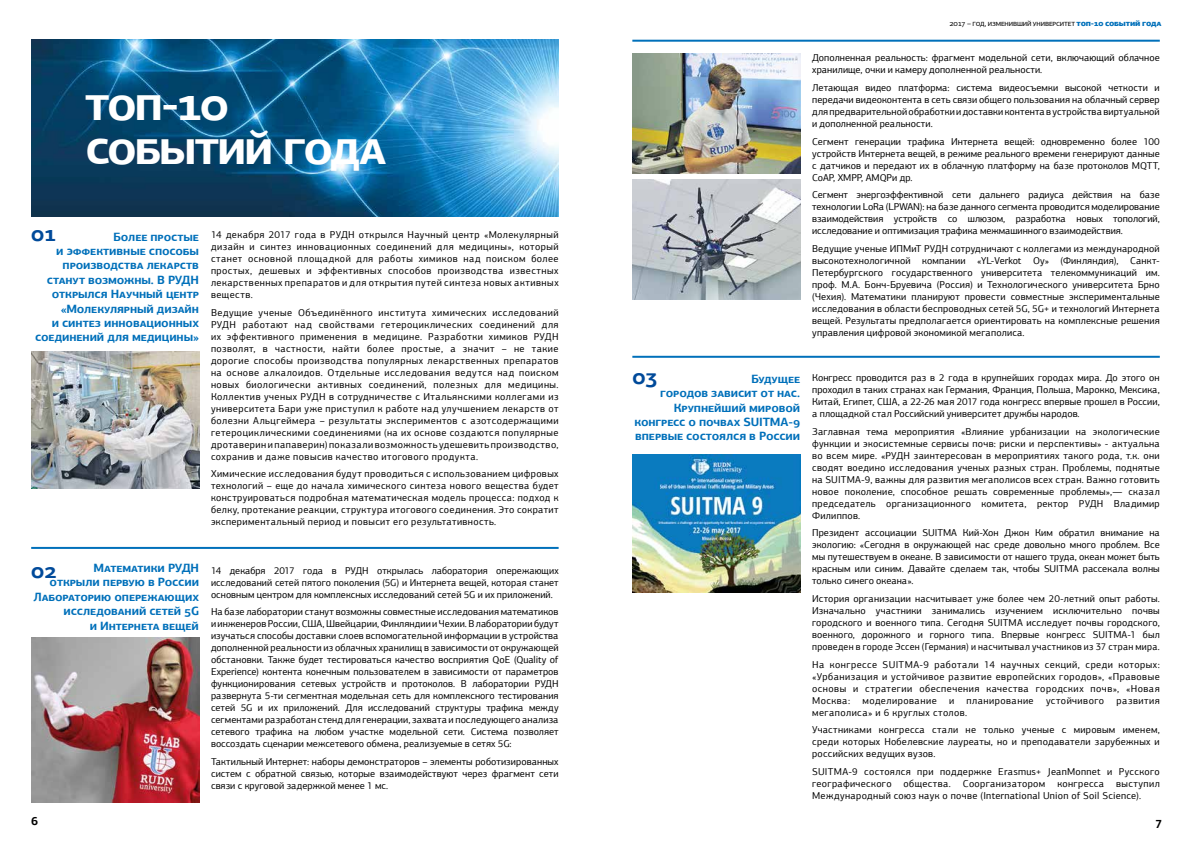
<style>
.page{position:relative;width:1191px;height:842px;background:#fff}
.page>*{position:absolute;margin:0;border:0;box-sizing:border-box;transform-origin:0 0}
.t1{font:700 48px/44px "PF Agora Sans Pro";letter-spacing:-.05em;color:#fff}
.t2{font:700 22px "PF Agora Sans Pro";color:#004a9a}
.t3{font:700 12px/14.4px "PF Agora Sans Pro";letter-spacing:-.01em;color:#0070ba;text-align:right}
.t4{font:700 12px "PF Agora Sans Pro";color:#000}
.t5{font:10px/12px "PF Agora Sans Pro";letter-spacing:.015em;color:#000;text-align:justify}
.t6{font:8px "PF Agora Sans Pro";letter-spacing:-.05em;color:#000}
.s1{font-weight:900;color:#0070ba}
</style>
<div class="page">
<img style="left:31px;top:40px;width:527px;height:177px">
<hr style="left:31px;top:547px;width:527px;height:2px;background:#0070ba">
<hr style="left:632px;top:356px;width:527px;height:2px;background:#0070ba">
<hr style="left:632px;top:40px;width:527px;height:2px;background:#0070ba">
<img style="left:31px;top:351px;width:168px;height:137px">
<img style="left:632px;top:455px;width:168px;height:137px">
<img style="left:31px;top:638px;width:168px;height:164px">
<img style="left:632px;top:54px;width:168px;height:120px">
<img style="left:632px;top:179px;width:168px;height:120px">
<h1 class="t1" style="left:85px;top:81px;width:303px">топ-10 событий года</h1>
<h2 class="t2" style="left:31px;top:220px;width:27px">01</h2>
<p class="t3" style="left:35px;top:229px;width:165px">Более простые<br>и эффективные способы производства лекарств станут возможны. В РУДН открылся Научный центр «Молекулярный дизайн<br>и синтез инновационных соединений для медицины»</p>
<p class="t5" style="left:211px;top:228px;width:349px">14 декабря 2017 года в РУДН открылся Научный центр «Молекулярный дизайн и синтез инновационных соединений для медицины», который станет основной площадкой для работы химиков над поиском более простых, дешевых и эффективных способов производства известных лекарственных препаратов и для открытия путей синтеза новых активных веществ.</p>
<p class="t5" style="left:211px;top:306px;width:349px">Ведущие ученые Объединённого института химических исследований РУДН работают над свойствами гетероциклических соединений для их эффективного применения в медицине. Разработки химиков РУДН позволят, в частности, найти более простые, а значит – не такие дорогие способы производства популярных лекарственных препаратов на основе алкалоидов. Отдельные исследования ведутся над поиском новых биологически активных соединений, полезных для медицины.<br>Коллектив ученых РУДН в сотрудничестве с Итальянскими коллегами из университета Бари уже приступил к работе над улучшением лекарств от болезни Альцгеймера – результаты экспериментов с азотсодержащими гетероциклическими соединениями (на их основе создаются популярные дротаверин и папаверин) показали возможность удешевить производство, сохранив и даже повысив качество итогового продукта.</p>
<p class="t5" style="left:211px;top:468px;width:349px">Химические исследования будут проводиться с использованием цифровых технологий – еще до начала химического синтеза нового вещества будет конструироваться подробная математическая модель процесса: подход к белку, протекание реакции, структура итогового соединения. Это сократит экспериментальный период и повысит его результативность.</p>
<p class="t3" style="left:33px;top:561px;width:167px">Математики РУДН<br>открыли первую в России<br>Лабораторию опережающих исследований сетей 5G<br>и Интернета вещей</p>
<h2 class="t2" style="left:31px;top:557px;width:27px">02</h2>
<p class="t4" style="left:31px;top:813px;width:9px">6</p>
<p class="t5" style="left:211px;top:564px;width:349px">14 декабря 2017 года в РУДН открылась лаборатория опережающих исследований сетей пятого поколения (5G) и Интернета вещей, которая станет основным центром для комплексных исследований сетей 5G и их приложений.</p>
<p class="t5" style="left:211px;top:606px;width:349px">На базе лаборатории станут возможны совместные исследования математиков и инженеров России, США, Швейцарии, Финляндии и Чехии. В лаборатории будут изучаться способы доставки слоев вспомогательной информации в устройства дополненной реальности из облачных хранилищ в зависимости от окружающей обстановки. Также будет тестироваться качество восприятия QoE (Quality of Experience) контента конечным пользователем в зависимости от параметров функционирования сетевых устройств и протоколов. В лаборатории РУДН развернута 5-ти сегментная модельная сеть для комплексного тестирования сетей 5G и их приложений. Для исследований структуры трафика между сегментами разработан стенд для генерации, захвата и последующего анализа сетевого трафика на любом участке модельной сети. Система позволяет воссоздать сценарии межсетевого обмена, реализуемые в сетях 5G:</p>
<p class="t5" style="left:211px;top:755px;width:349px">Тактильный Интернет: наборы демонстраторов – элементы роботизированных систем с обратной связью, которые взаимодействуют через фрагмент сети связи с круговой задержкой менее 1 мс.</p>
<p class="t6" style="left:949px;top:18px;width:213px">2017 – год, изменивший университет <span class="s1">топ-10 событий года</span></p>
<p class="t5" style="left:812px;top:52px;width:349px">Дополненная реальность: фрагмент модельной сети, включающий облачное хранилище, очки и камеру дополненной реальности.</p>
<p class="t5" style="left:812px;top:82px;width:349px">Летающая видео платформа: система видеосъемки высокой четкости и передачи видеоконтента в сеть связи общего пользования на облачный сервер для предварительной обработки и доставки контента в устройства виртуальной и дополненной реальности.</p>
<p class="t5" style="left:812px;top:135px;width:349px">Сегмент генерации трафика Интернета вещей: одновременно более 100 устройств Интернета вещей, в режиме реального времени генерируют данные с датчиков и передают их в облачную платформу на базе протоколов MQTT, CoAP, XMPP, AMQPи др.</p>
<p class="t5" style="left:812px;top:189px;width:349px">Сегмент энергоэффективной сети дальнего радиуса действия на базе технологии LoRa (LPWAN): на базе данного сегмента проводится моделирование взаимодействия устройств со шлюзом, разработка новых топологий, исследование и оптимизация трафика межмашинного взаимодействия.</p>
<p class="t5" style="left:812px;top:243px;width:349px">Ведущие ученые ИПМиТ РУДН сотрудничают с коллегами из международной высокотехнологичной компании «YL-Verkot Oy» (Финляндия), Санкт-Петербургского государственного университета телекоммуникаций им. проф. М.А. Бонч-Бруевича (Россия) и Технологического университета Брно (Чехия). Математики планируют провести совместные экспериментальные исследования в области беспроводных сетей 5G, 5G+ и технологий Интернета вещей. Результаты предполагается ориентировать на комплексные решения управления цифровой экономикой мегаполиса.</p>
<h2 class="t2" style="left:632px;top:362px;width:27px">03</h2>
<p class="t3" style="left:634px;top:371px;width:167px">Будущее<br>городов зависит от нас.<br>Крупнейший мировой конгресс о почвах SUITMA-9 впервые состоялся в России</p>
<p class="t5" style="left:812px;top:371px;width:349px">Конгресс проводится раз в 2 года в крупнейших городах мира. До этого он проходил в таких странах как Германия, Франция, Польша, Марокко, Мексика, Китай, Египет, США, а 22-26 мая 2017 года конгресс впервые прошел в России, а площадкой стал Российский университет дружбы народов.</p>
<p class="t5" style="left:812px;top:425px;width:349px">Заглавная тема мероприятия «Влияние урбанизации на экологические функции и экосистемные сервисы почв: риски и перспективы» - актуальна во всем мире. «РУДН заинтересован в мероприятиях такого рода, т.к. они сводят воедино исследования ученых разных стран. Проблемы, поднятые на SUITMA-9, важны для развития мегаполисов всех стран. Важно готовить новое поколение, способное решать современные проблемы»,— сказал председатель организационного комитета, ректор РУДН Владимир Филиппов.</p>
<p class="t5" style="left:812px;top:527px;width:349px">Президент ассоциации SUITMA Кий-Хон Джон Ким обратил внимание на экологию: «Сегодня в окружающей нас среде довольно много проблем. Все мы путешествуем в океане. В зависимости от нашего труда, океан может быть красным или синим. Давайте сделаем так, чтобы SUITMA рассекала волны только синего океана».</p>
<p class="t5" style="left:812px;top:592px;width:349px">История организации насчитывает уже более чем 20-летний опыт работы.<br>Изначально участники занимались изучением исключительно почвы городского и военного типа. Сегодня SUITMA исследует почвы городского, военного, дорожного и горного типа. Впервые конгресс SUITMA-1 был проведен в городе Эссен (Германия) и насчитывал участников из 37 стран мира.</p>
<p class="t5" style="left:812px;top:658px;width:349px">На конгрессе SUITMA-9 работали 14 научных секций, среди которых: «Урбанизация и устойчивое развитие европейских городов», «Правовые основы и стратегии обеспечения качества городских почв», «Новая Москва: моделирование и планирование устойчивого развития мегаполиса» и 6 круглых столов.</p>
<p class="t5" style="left:812px;top:724px;width:349px">Участниками конгресса стали не только ученые с мировым именем, среди которых Нобелевские лауреаты, но и преподаватели зарубежных и российских ведущих вузов.</p>
<p class="t5" style="left:812px;top:765px;width:349px">SUITMA-9 состоялся при поддержке Erasmus+ JeanMonnet и Русского географического общества. Соорганизатором конгресса выступил Международный союз наук о почве (International Union of Soil Science).</p>
<p class="t4" style="left:1155px;top:816px;width:9px">7</p>
</div>
